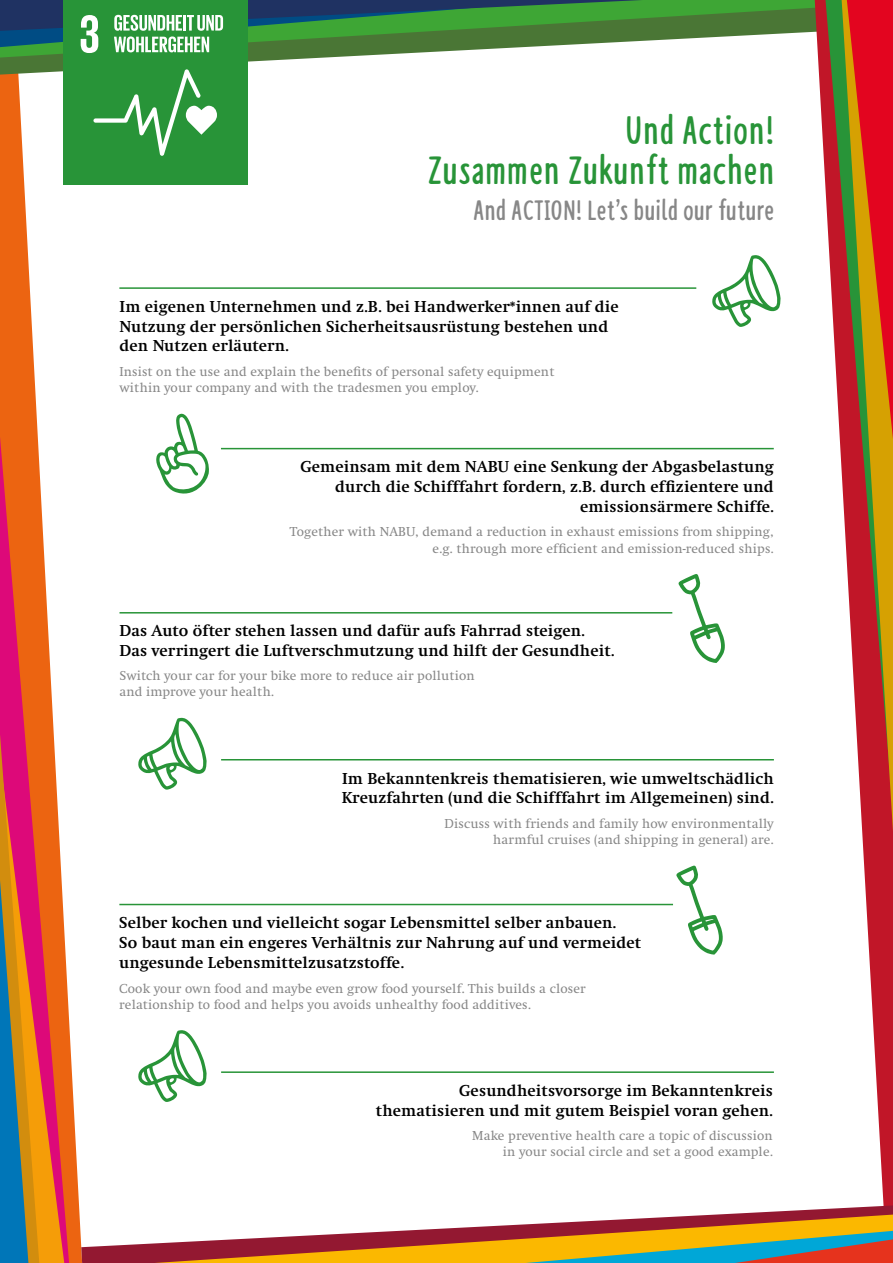
<style>
.page{position:relative;width:893px;height:1263px;background:#fff}
.page>*{position:absolute;margin:0;border:0;box-sizing:border-box;transform-origin:0 0}
.t1{font:700 42.3px/39.2px "NABU Hand";letter-spacing:.03em;color:#289438;text-align:right}
.t2{font:700 30px "NABU Hand";letter-spacing:.02em;color:#878787}
.t3{font:700 16.5px/19.8px "Swift";letter-spacing:.01em;color:#000}
.t4{font:13.5px/16.2px "Swift";letter-spacing:.01em;color:#878787;text-align:right}
</style>
<div class="page">
<svg style="left:0;top:75px;width:82px;height:1188px"></svg>
<svg style="left:0;top:437px;width:69px;height:826px"></svg>
<svg style="left:0;top:734px;width:64px;height:529px;background:#b6634c"></svg>
<svg style="left:0;top:58px;width:315px;height:17px"></svg>
<svg style="left:0;top:0;width:815px;height:58px"></svg>
<svg style="left:815px;top:0;width:78px;height:1205px"></svg>
<svg style="left:825px;top:0;width:17px;height:812px"></svg>
<svg style="left:842px;top:0;width:51px;height:832px;background:#c3572f"></svg>
<svg style="left:81px;top:1205px;width:812px;height:58px"></svg>
<svg style="left:154px;top:1214px;width:739px;height:49px"></svg>
<svg style="left:156px;top:414px;width:53px;height:80px"></svg>
<hr style="left:221px;top:448px;width:553px;height:1px;background:#289438">
<svg style="left:138px;top:1030px;width:69px;height:72px"></svg>
<hr style="left:221px;top:1071px;width:553px;height:2px;background:#289438">
<svg style="left:676px;top:865px;width:47px;height:90px"></svg>
<hr style="left:119px;top:904px;width:554px;height:1px;background:#289438">
<svg style="left:678px;top:574px;width:47px;height:89px"></svg>
<hr style="left:120px;top:612px;width:552px;height:1px;background:#289438">
<svg style="left:712px;top:255px;width:69px;height:72px"></svg>
<hr style="left:119px;top:287px;width:577px;height:2px;background:#289438">
<div style="left:63px;top:0;width:184px;height:184px;background:#289438"></div>
<svg style="left:93px;top:69px;width:124px;height:87px"></svg>
<svg style="left:0;top:0;width:643px;height:53px"></svg>
<hr style="left:221px;top:759px;width:553px;height:1px;background:#289438">
<svg style="left:138px;top:718px;width:69px;height:72px"></svg>
<h1 class="t1" style="left:428px;top:112px;width:348px">Und Action!<br>Zusammen Zukunft machen</h1>
<h2 class="t2" style="left:473px;top:193px;width:302px">And ACTION! Let’s build our future</h2>
<p class="t3" style="left:119px;top:297px;width:501px">Im eigenen Unternehmen und z.B. bei Handwerker*innen auf die<br>Nutzung der persönlichen Sicherheitsausrüstung bestehen und den Nutzen erläutern.</p>
<p class="t4" style="left:119px;top:364px;width:436px;text-align:left">Insist on the use and explain the benefits of personal safety equipment within your company and with the tradesmen you employ.</p>
<p class="t3" style="left:300px;top:457px;width:475px;text-align:right">Gemeinsam mit dem NABU eine Senkung der Abgasbelastung durch die Schifffahrt fordern, z.B. durch effizientere und emissionsärmere Schiffe.</p>
<p class="t4" style="left:290px;top:524px;width:485px">Together with NABU, demand a reduction in exhaust emissions from shipping, e.g. through more efficient and emission-reduced ships.</p>
<p class="t3" style="left:119px;top:621px;width:497px">Das Auto öfter stehen lassen und dafür aufs Fahrrad steigen.<br>Das verringert die Luftverschmutzung und hilft der Gesundheit.</p>
<p class="t4" style="left:119px;top:668px;width:357px;text-align:left">Switch your car for your bike more to reduce air pollution and improve your health.</p>
<p class="t3" style="left:342px;top:768px;width:433px">Im Bekanntenkreis thematisieren, wie umweltschädlich<br>Kreuzfahrten (und die Schifffahrt im Allgemeinen) sind.</p>
<p class="t4" style="left:444px;top:816px;width:331px">Discuss with friends and family how environmentally harmful cruises (and shipping in general) are.</p>
<p class="t3" style="left:119px;top:913px;width:523px">Selber kochen und vielleicht sogar Lebensmittel selber anbauen.<br>So baut man ein engeres Verhältnis zur Nahrung auf und vermeidet ungesunde Lebensmittelzusatzstoffe.</p>
<p class="t4" style="left:119px;top:980px;width:468px;text-align:left">Cook your own food and maybe even grow food yourself. This builds a closer relationship to food and helps you avoids unhealthy food additives.</p>
<p class="t3" style="left:376px;top:1081px;width:399px;text-align:right">Gesundheitsvorsorge im Bekanntenkreis thematisieren und mit gutem Beispiel voran gehen.</p>
<p class="t4" style="left:472px;top:1128px;width:302px">Make preventive health care a topic of discussion in your social circle and set a good example.</p>
</div>
